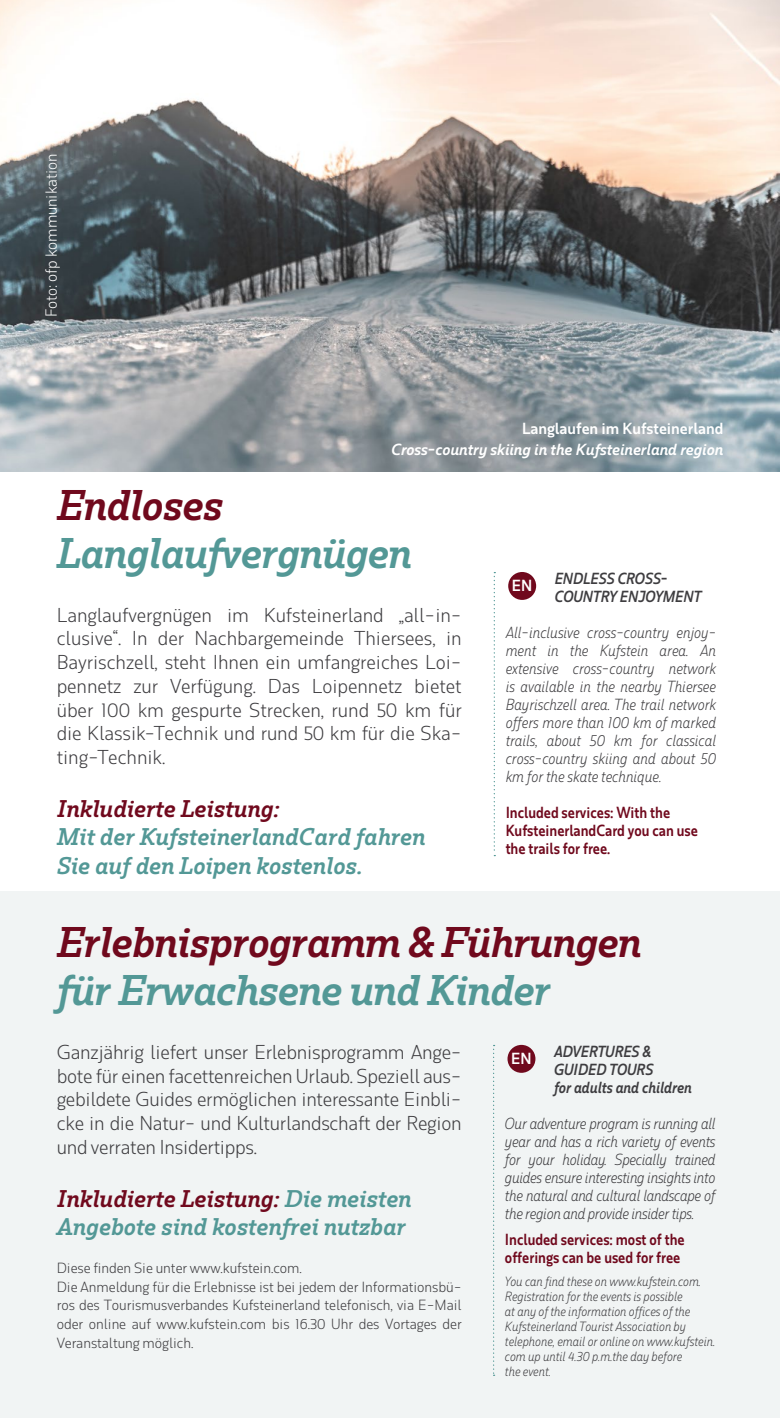
<style>
.page{position:relative;width:780px;height:1418px;background:#fff}
.page>*{position:absolute;margin:0;border:0;box-sizing:border-box;transform-origin:0 0}
.t1{font:italic 600 40px "Rum Serif";letter-spacing:-.02em;color:#539896}
.t2{font:italic 600 40px "Rum Serif";letter-spacing:-.02em;color:#70091d}
.t3{font:italic 600 22.5px/28.8px "Rum Serif";color:#539896}
.t4{font:italic 600 22.5px "Rum Serif";color:#70091d}
.t5{font:300 18.75px/23.8px "Rum Sans";letter-spacing:-.01em;color:#3e3d40;text-align:justify}
.t6{font:italic 300 15px/18px "Rum Sans";letter-spacing:-.01em;color:#3e3d40;text-align:justify;scale:.9 1}
.t7{font:600 15px/18px "Rum Sans";color:#70091d;scale:.9 1}
.t8{font:italic 600 15px/18px "Rum Sans";color:#3e3d40;scale:.9 1}
.t9{font:italic 600 15px "Rum Sans";color:#fff}
.t10{font:600 15px "Rum Sans";color:#fff}
.t11{font:300 15px "Rum Sans";color:#fff}
.t12{font:300 13.75px/18.8px "Rum Sans";color:#3e3d40}
.t13{font:italic 300 12.5px/15px "Rum Sans";color:#3e3d40;scale:.9 1}
.s1{color:#70091d}
</style>
<div class="page">
<img style="left:0;top:0;width:780px;height:471px">
<svg style="left:493px;top:572px;width:2px;height:284px"></svg>
<div style="left:508px;top:572px;width:28px;height:28px;background:#70091d;border-radius:50%"></div>
<div style="left:0;top:891px;width:780px;height:526px;background:#f1f4f4"></div>
<svg style="left:493px;top:1045px;width:1px;height:330px"></svg>
<div style="left:507px;top:1044px;width:28px;height:28px;background:#70091d;border-radius:50%"></div>
<p class="t11" style="left:42px;top:317px;width:165px;rotate:-90deg">Foto: ofp kommunikation</p>
<p class="t10" style="left:522px;top:419px;width:203px">Langlaufen im Kufsteinerland</p>
<p class="t9" style="left:391px;top:440px;width:333px">Cross-country skiing in the Kufsteinerland region</p>
<h1 class="t2" style="left:57px;top:481px;width:168px">Endloses</h1>
<h1 class="t1" style="left:57px;top:529px;width:356px">Langlaufvergnügen</h1>
<p class="t5" style="left:57px;top:602px;width:406px">Langlaufvergnügen im Kufsteinerland „all-in&shy;clusive“. In der Nachbargemeinde Thiersees, in Bayrischzell, steht Ihnen ein umfangreiches Loi&shy;pennetz zur Verfügung. Das Loipennetz bietet über 100 km gespurte Strecken, rund 50 km für die Klassik-Technik und rund 50 km für die Ska&shy;ting-Technik.</p>
<p class="t4" style="left:57px;top:794px;width:224px">Inkludierte Leistung:</p>
<p class="t3" style="left:57px;top:822px;width:370px">Mit der KufsteinerlandCard fahren<br>Sie auf den Loipen kostenlos.</p>
<p class="t8" style="left:554px;top:569px;width:164px">ENDLESS CROSS-<br>COUNTRY ENJOYMENT</p>
<p class="t6" style="left:505px;top:623px;width:235px">All-inclusive cross-country enjoy&shy;ment in the Kufstein area. An extensive cross-country network is available in the nearby Thiersee Bayrischzell area. The trail network offers more than 100 km of marked trails, about 50 km for classical cross-country skiing and about 50 km for the skate technique.</p>
<p class="t7" style="left:505px;top:803px;width:215px">Included services: With the<br>KufsteinerlandCard you can use the trails for free.</p>
<p class="t10" style="left:512px;top:576px;width:22px">EN</p>
<h1 class="t2" style="left:57px;top:917px;width:586px">Erlebnisprogramm &amp; Führungen</h1>
<h1 class="t1" style="left:57px;top:965px;width:495px">für Erwachsene und Kinder</h1>
<p class="t5" style="left:57px;top:1040px;width:406px">Ganzjährig liefert unser Erlebnisprogramm Ange&shy;bote für einen facettenreichen Urlaub. Speziell aus&shy;gebildete Guides ermöglichen interessante Einbli&shy;cke in die Natur- und Kulturlandschaft der Region und verraten Insidertipps.</p>
<p class="t3" style="left:57px;top:1183px;width:356px"><span class="s1">Inkludierte Leistung:</span> Die meisten<br>Angebote sind kostenfrei nutzbar</p>
<p class="t12" style="left:57px;top:1258px;width:406px">Diese finden Sie unter www.kufstein.com.<br>Die Anmeldung für die Erlebnisse ist bei jedem der Informationsbü&shy;ros des Tourismusverbandes Kufsteinerland telefonisch, via E-Mail oder online auf www.kufstein.com bis 16.30 Uhr des Vortages der Veranstaltung möglich.</p>
<p class="t8" style="left:554px;top:1042px;width:154px">ADVERTURES &amp;<br>GUIDED TOURS<br>for adults and children</p>
<p class="t6" style="left:505px;top:1114px;width:235px">Our adventure program is running all year and has a rich variety of events for your holiday. Specially trained guides ensure interesting insights into the natural and cultural landscape of the region and provide insider tips.</p>
<p class="t7" style="left:505px;top:1230px;width:201px">Included services: most of the offerings can be used for free</p>
<p class="t13" style="left:505px;top:1273px;width:235px">You can find these on www.kufstein.com.<br>Registration for the events is possible<br>at any of the information offices of the Kufsteinerland Tourist Association by telephone, email or online on www.kufstein. com up until 4.30 p.m.the day before<br>the event.</p>
<p class="t10" style="left:511px;top:1049px;width:22px">EN</p>
</div>
